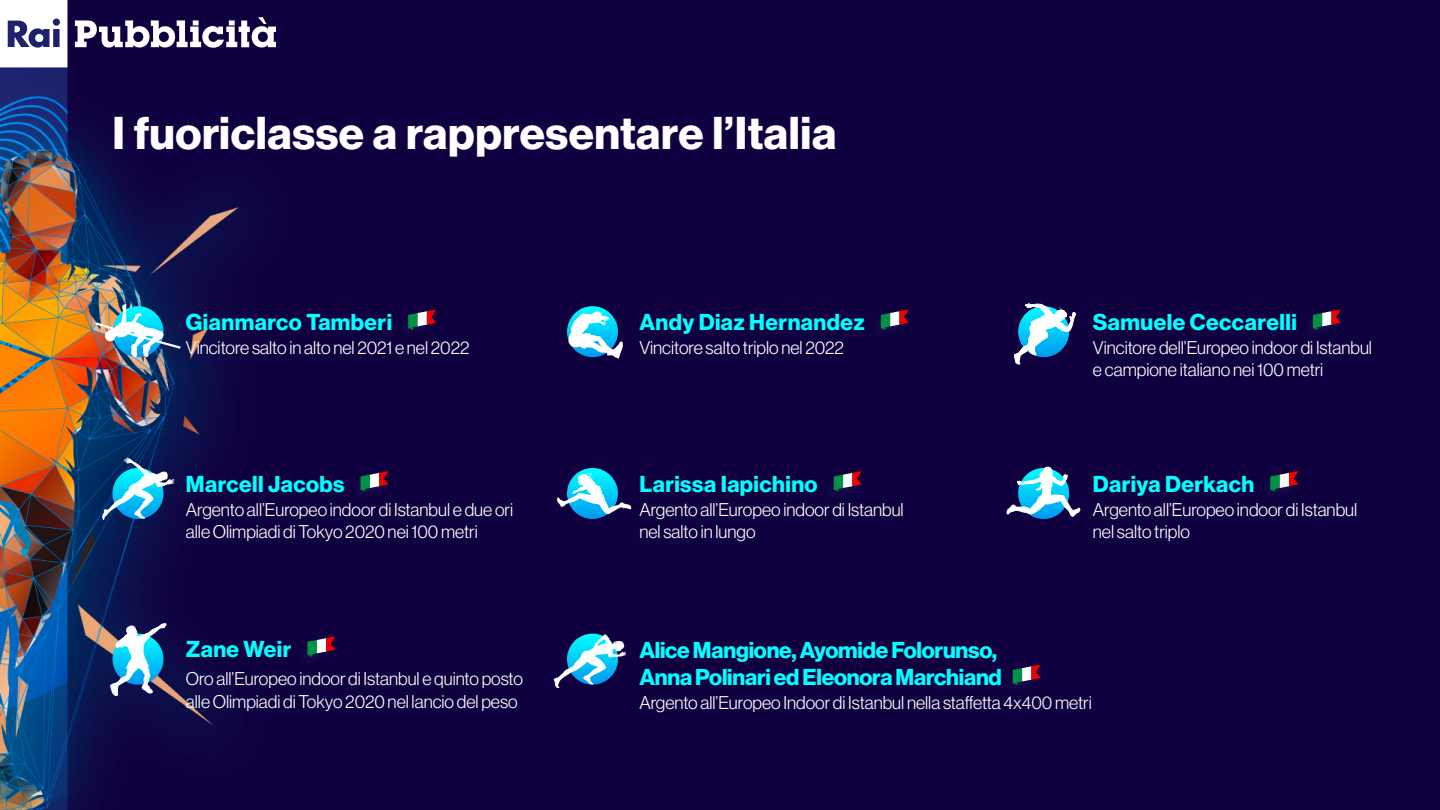
<style>
.page{position:relative;width:1440px;height:810px;background:#fff}
.page>*{position:absolute;margin:0;border:0;box-sizing:border-box;transform-origin:0 0}
.t1{font:45px "N Haas Grotesk DS Pro 75 Bd";letter-spacing:.01em;color:#fff}
.t2{font:22.5px "N Haas Grotesk DS Pro 75 Bd";letter-spacing:.02em;color:#0ff}
.t3{font:22.5px/27px "N Haas Grotesk DS Pro 75 Bd";letter-spacing:-.01em;color:#0ff}
.t4{font:18px/22.5px "N Haas Grotesk DS Pro 45 Lt";color:#fff}
</style>
<div class="page">
<img style="left:0;top:0;width:1440px;height:810px">
<svg style="left:0;top:0;width:67px;height:67px"></svg>
<div style="left:35px;top:34px;width:8px;height:8px;background:#fff;border-radius:50%"></div>
<svg style="left:75px;top:17px;width:201px;height:31px"></svg>
<div style="left:350px;top:473px;width:39px;height:30px;background:#100140"></div>
<svg style="left:361px;top:471px;width:28px;height:21px"></svg>
<div style="left:1003px;top:666px;width:38px;height:31px;background:#100140"></div>
<svg style="left:1013px;top:665px;width:28px;height:20px"></svg>
<div style="left:297px;top:638px;width:39px;height:31px;background:#10003f"></div>
<svg style="left:308px;top:636px;width:27px;height:21px"></svg>
<div style="left:398px;top:311px;width:38px;height:31px;background:#10003f"></div>
<svg style="left:408px;top:309px;width:28px;height:21px"></svg>
<div style="left:1303px;top:311px;width:38px;height:31px;background:#10003f"></div>
<svg style="left:1313px;top:309px;width:28px;height:21px"></svg>
<div style="left:871px;top:311px;width:38px;height:31px;background:#10003f"></div>
<svg style="left:881px;top:309px;width:28px;height:21px"></svg>
<div style="left:1260px;top:473px;width:38px;height:30px;background:#100140"></div>
<svg style="left:1270px;top:471px;width:28px;height:21px"></svg>
<div style="left:824px;top:473px;width:38px;height:30px;background:#100140"></div>
<svg style="left:834px;top:471px;width:28px;height:21px"></svg>
<svg style="left:567px;top:306px;width:51px;height:51px"></svg>
<svg style="left:567px;top:468px;width:51px;height:51px"></svg>
<img style="left:95px;top:299px;width:86px;height:66px">
<svg style="left:102px;top:457px;width:73px;height:63px"></svg>
<svg style="left:110px;top:623px;width:57px;height:73px"></svg>
<svg style="left:569px;top:311px;width:54px;height:48px"></svg>
<svg style="left:557px;top:473px;width:75px;height:42px"></svg>
<svg style="left:553px;top:634px;width:73px;height:54px"></svg>
<svg style="left:1014px;top:303px;width:62px;height:62px"></svg>
<svg style="left:1006px;top:449px;width:75px;height:68px"></svg>
<h1 class="t1" style="left:112px;top:107px;width:725px">I fuoriclasse a rappresentare l’Italia</h1>
<p class="t2" style="left:186px;top:309px;width:208px">Gianmarco Tamberi</p>
<p class="t4" style="left:186px;top:336px;width:285px">Vincitore salto in alto nel 2021 e nel 2022</p>
<p class="t2" style="left:639px;top:309px;width:227px">Andy Diaz Hernandez</p>
<p class="t4" style="left:639px;top:336px;width:206px">Vincitore salto triplo nel 2022</p>
<p class="t2" style="left:1093px;top:309px;width:205px">Samuele Ceccarelli</p>
<p class="t4" style="left:1093px;top:336px;width:281px">Vincitore dell’Europeo indoor di Istanbul e campione italiano nei 100 metri</p>
<p class="t2" style="left:186px;top:471px;width:160px">Marcell Jacobs</p>
<p class="t4" style="left:186px;top:498px;width:329px">Argento all’Europeo indoor di Istanbul e due ori alle Olimpiadi di Tokyo 2020 nei 100 metri</p>
<p class="t2" style="left:186px;top:636px;width:107px">Zane Weir</p>
<p class="t4" style="left:186px;top:668px;width:339px">Oro all’Europeo indoor di Istanbul e quinto posto alle Olimpiadi di Tokyo 2020 nel lancio del peso</p>
<p class="t2" style="left:639px;top:471px;width:180px">Larissa Iapichino</p>
<p class="t2" style="left:1093px;top:471px;width:163px">Dariya Derkach</p>
<p class="t4" style="left:1093px;top:498px;width:266px">Argento all’Europeo indoor di Istanbul nel salto triplo</p>
<p class="t4" style="left:639px;top:498px;width:266px">Argento all’Europeo indoor di Istanbul nel salto in lungo</p>
<p class="t3" style="left:639px;top:637px;width:364px">Alice Mangione, Ayomide Folorunso,<br>Anna Polinari ed Eleonora Marchiand</p>
<p class="t4" style="left:639px;top:692px;width:454px">Argento all’Europeo Indoor di Istanbul nella staffetta 4x400 metri</p>
</div>
